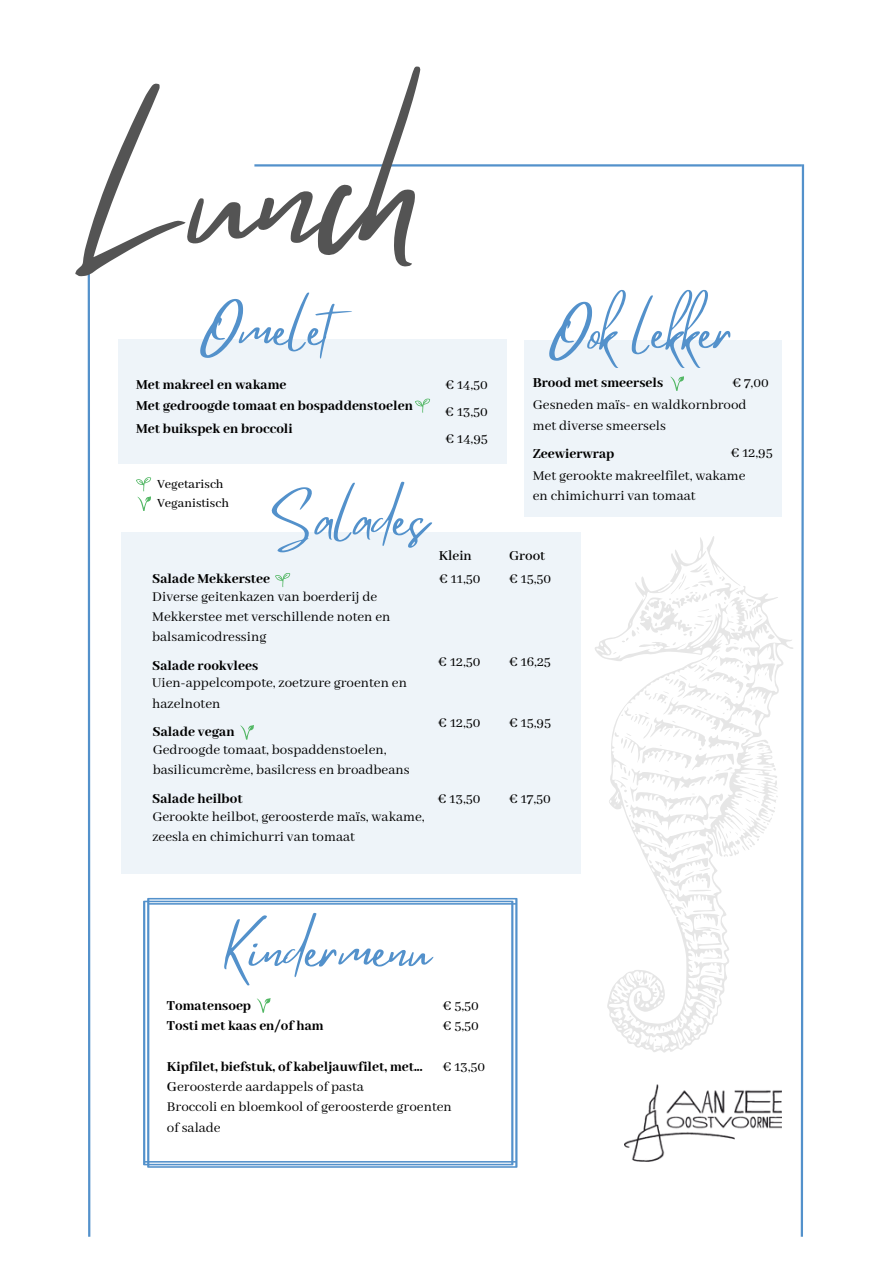
<style>
.page{position:relative;width:893px;height:1264px;background:#fff}
.page>*{position:absolute;margin:0;border:0;box-sizing:border-box;transform-origin:0 0}
.t1{font:167.85px "Mistrully";color:#545454}
.t2{font:52.05px "Mistrully";color:#5391cb}
.t3{font:15px/20.2px "Abhaya Libre";color:#000}
.t4{font:800 15px "Abhaya Libre";color:#000}
.t5{font:600 15px "Abhaya Libre";color:#000}
.t6{font:500 13.95px "Abhaya Libre";color:#000}
.s1{font-weight:600}
</style>
<div class="page">
<hr style="left:254px;top:164px;width:547px;height:2px;background:#5391cb">
<hr style="left:88px;top:256px;width:2px;height:980px;background:#5391cb">
<svg style="left:799px;top:164px;width:6px;height:1073px"></svg>
<svg style="left:595px;top:536px;width:198px;height:517px"></svg>
<img style="left:624px;top:1084px;width:157px;height:78px">
<svg style="left:136px;top:477px;width:15px;height:34px"></svg>
<div style="left:121px;top:532px;width:459px;height:341px;background:#eef4f9"></div>
<svg style="left:275px;top:573px;width:15px;height:14px"></svg>
<svg style="left:240px;top:725px;width:13px;height:14px"></svg>
<div style="left:119px;top:339px;width:388px;height:125px;background:#eef4f9"></div>
<svg style="left:415px;top:398px;width:15px;height:14px"></svg>
<svg style="left:143px;top:897px;width:374px;height:270px"></svg>
<svg style="left:257px;top:998px;width:13px;height:14px"></svg>
<div style="left:524px;top:340px;width:257px;height:176px;background:#eef4f9"></div>
<svg style="left:670px;top:376px;width:13px;height:15px"></svg>
<p class="t1" style="left:81px;top:58px;width:340px">Lunch</p>
<p class="t2" style="left:198px;top:287px;width:164px">Omelet</p>
<p class="t4" style="left:136px;top:376px;width:152px">Met makreel en wakame</p>
<p class="t4" style="left:136px;top:397px;width:278px">Met gedroogde tomaat en bospaddenstoelen</p>
<p class="t4" style="left:136px;top:420px;width:158px">Met buikspek en broccoli</p>
<p class="t3" style="left:445px;top:375px;width:44px">€ 14,50</p>
<p class="t3" style="left:445px;top:402px;width:44px">€ 13,50</p>
<p class="t3" style="left:445px;top:429px;width:44px">€ 14,95</p>
<p class="t2" style="left:546px;top:290px;width:188px">Ook lekker</p>
<p class="t4" style="left:532px;top:374px;width:132px">Brood met smeersels</p>
<p class="t3" style="left:532px;top:395px;width:215px">Gesneden maïs- en waldkornbrood met diverse smeersels</p>
<p class="t3" style="left:732px;top:373px;width:38px">€ 7,00</p>
<p class="t4" style="left:532px;top:445px;width:83px">Zeewierwrap</p>
<p class="t3" style="left:730px;top:443px;width:43px">€ 12,95</p>
<p class="t6" style="left:157px;top:476px;width:68px">Vegetarisch</p>
<p class="t6" style="left:157px;top:495px;width:73px">Veganistisch</p>
<p class="t3" style="left:532px;top:466px;width:214px">Met gerookte makreelfilet, wakame en chimichurri van tomaat</p>
<p class="t2" style="left:274px;top:477px;width:154px">Salades</p>
<p class="t5" style="left:438px;top:548px;width:35px">Klein</p>
<p class="t5" style="left:509px;top:548px;width:38px">Groot</p>
<p class="t4" style="left:152px;top:571px;width:119px">Salade Mekkerstee</p>
<p class="t3" style="left:439px;top:569px;width:43px">€ 11,50</p>
<p class="t3" style="left:509px;top:569px;width:44px">€ 15,50</p>
<p class="t3" style="left:152px;top:587px;width:240px">Diverse geitenkazen van boerderij de<br>Mekkerstee met verschillende noten en balsamicodressing</p>
<p class="t3" style="left:152px;top:673px;width:256px">Uien-appelcompote, zoetzure groenten en hazelnoten</p>
<p class="t4" style="left:152px;top:657px;width:108px">Salade rookvlees</p>
<p class="t3" style="left:438px;top:652px;width:44px">€ 12,50</p>
<p class="t3" style="left:509px;top:652px;width:43px">€ 16,25</p>
<p class="t4" style="left:152px;top:723px;width:84px">Salade vegan</p>
<p class="t3" style="left:153px;top:740px;width:258px">Gedroogde tomaat, bospaddenstoelen, basilicumcrème, basilcress en broadbeans</p>
<p class="t3" style="left:438px;top:713px;width:44px">€ 12,50</p>
<p class="t3" style="left:509px;top:713px;width:44px">€ 15,95</p>
<p class="t4" style="left:152px;top:790px;width:92px">Salade heilbot</p>
<p class="t3" style="left:438px;top:788px;width:44px">€ 13,50</p>
<p class="t3" style="left:152px;top:806px;width:274px">Gerookte heilbot, geroosterde maïs, wakame, zeesla en chimichurri van tomaat</p>
<p class="t3" style="left:509px;top:788px;width:43px">€ 17,50</p>
<p class="t2" style="left:221px;top:908px;width:211px">Kindermenu</p>
<p class="t3" style="left:442px;top:996px;width:38px">€ 5,50</p>
<p class="t3" style="left:442px;top:1016px;width:38px">€ 5,50</p>
<p class="t3" style="left:442px;top:1056px;width:44px">€ 13,50</p>
<p class="t4" style="left:167px;top:997px;width:86px">Tomatensoep</p>
<p class="t4" style="left:167px;top:1017px;width:158px">Tosti met kaas en/of ham</p>
<p class="t4" style="left:167px;top:1058px;width:257px">Kipfilet, biefstuk, of kabeljauwfilet, met...</p>
<p class="t3" style="left:167px;top:1077px;width:198px"><span class="s1">G</span>eroosterde aardappels of pasta</p>
<p class="t3" style="left:167px;top:1097px;width:286px">Broccoli en bloemkool of geroosterde groenten</p>
<p class="t3" style="left:167px;top:1117px;width:55px">of salade</p>
</div>
